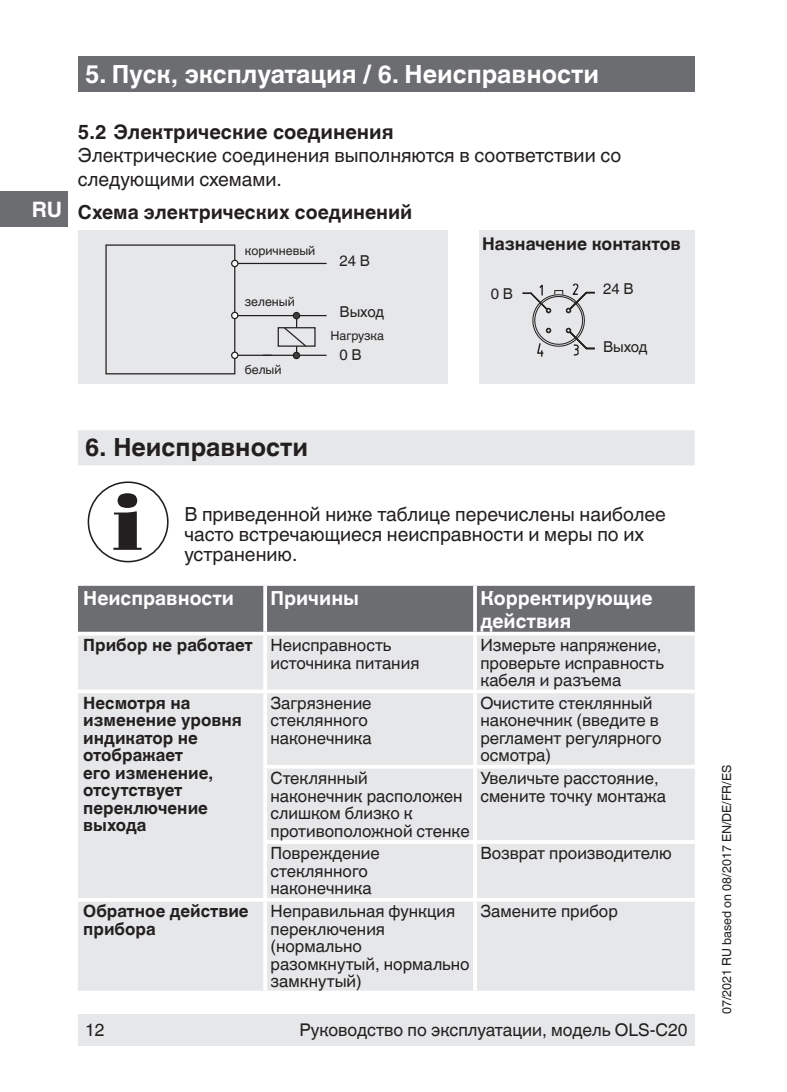
<style>
.page{position:relative;width:787px;height:1092px;background:#fff}
.page>*{position:absolute;margin:0;border:0;box-sizing:border-box;transform-origin:0 0}
.t1{font:700 25px "Helvetica World";color:#fff}
.t2{font:700 25px "Helvetica World";color:#231f20}
.t3{font:700 21.25px "Helvetica World";color:#fff}
.t4{font:700 20px "Helvetica World";color:#231f20}
.t5{font:19.5px/20px "Helvetica World";color:#231f20}
.t6{font:700 19.5px/23.2px "Helvetica World";color:#fff}
.t7{font:700 19.5px "Helvetica World";color:#231f20}
.t8{font:17.5px "Helvetica World";color:#231f20}
.t9{font:700 17.5px "Helvetica World";color:#231f20}
.t10{font:17px/17.5px "Helvetica World";color:#231f20}
.t11{font:700 17px/17.5px "Helvetica World";color:#231f20}
.t12{font:15px "Helvetica World";color:#231f20}
.t13{font:12.5px "Helvetica World";color:#231f20}
.s1{font-weight:700}
</style>
<div class="page">
<div style="left:78px;top:1013px;width:616px;height:32px;background:#e6e7e9"></div>
<div style="left:78px;top:57px;width:616px;height:35px;background:#6c6d70"></div>
<div style="left:0;top:191px;width:67px;height:36px;background:#6c6d70"></div>
<div style="left:78px;top:430px;width:616px;height:35px;background:#e6e7e9"></div>
<div style="left:78px;top:585px;width:616px;height:46px;background:#6c6d70"></div>
<div style="left:78px;top:635px;width:616px;height:355px;background:#e6e7e9"></div>
<svg style="left:78px;top:631px;width:187px;height:1px"></svg>
<svg style="left:263px;top:585px;width:4px;height:46px"></svg>
<svg style="left:265px;top:631px;width:210px;height:2px"></svg>
<svg style="left:473px;top:585px;width:4px;height:46px"></svg>
<svg style="left:475px;top:631px;width:219px;height:1px"></svg>
<hr style="left:263px;top:635px;width:4px;height:54px;background:#fff">
<hr style="left:473px;top:635px;width:4px;height:54px;background:#fff">
<svg style="left:78px;top:689px;width:187px;height:4px"></svg>
<svg style="left:265px;top:689px;width:210px;height:4px"></svg>
<hr style="left:263px;top:693px;width:4px;height:71px;background:#fff">
<svg style="left:475px;top:689px;width:219px;height:4px"></svg>
<hr style="left:473px;top:693px;width:4px;height:71px;background:#fff">
<svg style="left:263px;top:764px;width:212px;height:4px"></svg>
<hr style="left:263px;top:768px;width:4px;height:72px;background:#fff">
<svg style="left:475px;top:764px;width:219px;height:4px"></svg>
<hr style="left:473px;top:768px;width:4px;height:72px;background:#fff">
<hr style="left:263px;top:840px;width:212px;height:3px;background:#fff">
<hr style="left:263px;top:843px;width:4px;height:54px;background:#fff">
<hr style="left:475px;top:840px;width:219px;height:3px;background:#fff">
<hr style="left:473px;top:843px;width:4px;height:54px;background:#fff">
<svg style="left:78px;top:897px;width:187px;height:4px"></svg>
<svg style="left:78px;top:990px;width:185px;height:1px"></svg>
<svg style="left:265px;top:897px;width:210px;height:4px"></svg>
<hr style="left:263px;top:901px;width:4px;height:89px;background:#fff">
<svg style="left:267px;top:990px;width:206px;height:1px"></svg>
<svg style="left:475px;top:897px;width:219px;height:4px"></svg>
<hr style="left:473px;top:901px;width:4px;height:89px;background:#fff">
<svg style="left:477px;top:990px;width:217px;height:1px"></svg>
<div style="left:78px;top:231px;width:369px;height:153px;background:#e6e7e9"></div>
<div style="left:479px;top:231px;width:215px;height:153px;background:#e6e7e9"></div>
<div style="left:105px;top:244px;width:130px;height:130px;border:1px solid #231f20"></div>
<div style="left:231px;top:312px;width:7px;height:7px;border:1px solid #231f20;border-radius:50%"></div>
<svg style="left:232px;top:260px;width:6px;height:6px"></svg>
<div style="left:231px;top:260px;width:7px;height:7px;border:1px solid #231f20;border-radius:50%"></div>
<div style="left:231px;top:351px;width:7px;height:8px;border:1px solid #231f20;border-radius:50%"></div>
<hr style="left:238px;top:263px;width:88px;height:1px;background:#231f20">
<div style="left:293px;top:352px;width:7px;height:7px;border:1px solid #231f20;border-radius:50%"></div>
<svg style="left:232px;top:312px;width:94px;height:46px"></svg>
<div style="left:293px;top:312px;width:6px;height:7px;background:#3e3e3f;border-radius:50%"></div>
<div style="left:293px;top:312px;width:7px;height:7px;border:1px solid #231f20;border-radius:50%"></div>
<svg style="left:522px;top:283px;width:73px;height:73px"></svg>
<svg style="left:113px;top:493px;width:29px;height:57px"></svg>
<div style="left:88px;top:481px;width:81px;height:81px;border:2px solid #231f20;border-radius:50%"></div>
<p class="t3" style="left:32px;top:197px;width:32px">RU</p>
<h1 class="t1" style="left:85px;top:60px;width:515px">5. Пуск, эксплуатация / 6. Неисправности</h1>
<p class="t4" style="left:78px;top:120px;width:317px">5.2 Электрические соединения</p>
<p class="t5" style="left:78px;top:144px;width:545px;line-height:23.2px">Электрические соединения выполняются в соответствии со следующими схемами.</p>
<p class="t7" style="left:78px;top:201px;width:336px">Схема электрических соединений</p>
<p class="t13" style="left:245px;top:243px;width:72px">коричневый</p>
<p class="t13" style="left:245px;top:294px;width:52px">зеленый</p>
<p class="t13" style="left:245px;top:362px;width:38px">белый</p>
<p class="t12" style="left:339px;top:252px;width:32px">24 В</p>
<p class="t9" style="left:482px;top:233px;width:200px">Назначение контактов</p>
<p class="t12" style="left:491px;top:285px;width:24px">0 В</p>
<p class="t12" style="left:603px;top:280px;width:32px">24 В</p>
<p class="t12" style="left:339px;top:302px;width:46px">Выход</p>
<p class="t13" style="left:330px;top:328px;width:55px">Нагрузка</p>
<p class="t12" style="left:339px;top:346px;width:24px">0 В</p>
<p class="t12" style="left:603px;top:338px;width:46px">Выход</p>
<h1 class="t2" style="left:85px;top:433px;width:224px">6. Неисправности</h1>
<p class="t5" style="left:184px;top:504px;width:483px">В приведенной ниже таблице перечислены наиболее часто встречающиеся неисправности и меры по их устранению.</p>
<p class="t6" style="left:83px;top:586px;width:152px">Неисправности</p>
<p class="t6" style="left:270px;top:586px;width:90px">Причины</p>
<p class="t6" style="left:480px;top:586px;width:174px">Корректирующие действия</p>
<p class="t10" style="left:270px;top:636px;width:150px;text-indent:-187px"><span class="s1">Прибор не работает</span> Неисправность источника питания</p>
<p class="t10" style="left:480px;top:636px;width:185px">Измерьте напряжение, проверьте исправность кабеля и разъема</p>
<p class="t11" style="left:83px;top:694px;width:160px">Несмотря на изменение уровня индикатор не отображает<br>его изменение, отсутствует переключение выхода</p>
<p class="t10" style="left:270px;top:694px;width:103px">Загрязнение стеклянного наконечника</p>
<p class="t10" style="left:480px;top:694px;width:183px">Очистите стеклянный наконечник (введите в регламент регулярного осмотра)</p>
<p class="t10" style="left:270px;top:769px;width:201px">Стеклянный<br>наконечник расположен слишком близко к противоположной стенке</p>
<p class="t10" style="left:480px;top:769px;width:187px">Увеличьте расстояние, смените точку монтажа</p>
<p class="t10" style="left:270px;top:844px;width:111px">Повреждение стеклянного наконечника</p>
<p class="t10" style="left:480px;top:844px;width:193px">Возврат производителю</p>
<p class="t11" style="left:83px;top:902px;width:167px">Обратное действие прибора</p>
<p class="t10" style="left:270px;top:902px;width:201px">Неправильная функция переключения (нормально разомкнутый, нормально замкнутый)</p>
<p class="t10" style="left:480px;top:902px;width:139px">Замените прибор</p>
<p class="t8" style="left:85px;top:1019px;width:21px">12</p>
<p class="t8" style="left:299px;top:1019px;width:390px">Руководство по эксплуатации, модель OLS-C20</p>
<p class="t13" style="left:719px;top:1013px;width:251px;rotate:-90deg">07/2021 RU based on 08/2017 EN/DE/FR/ES</p>
</div>
